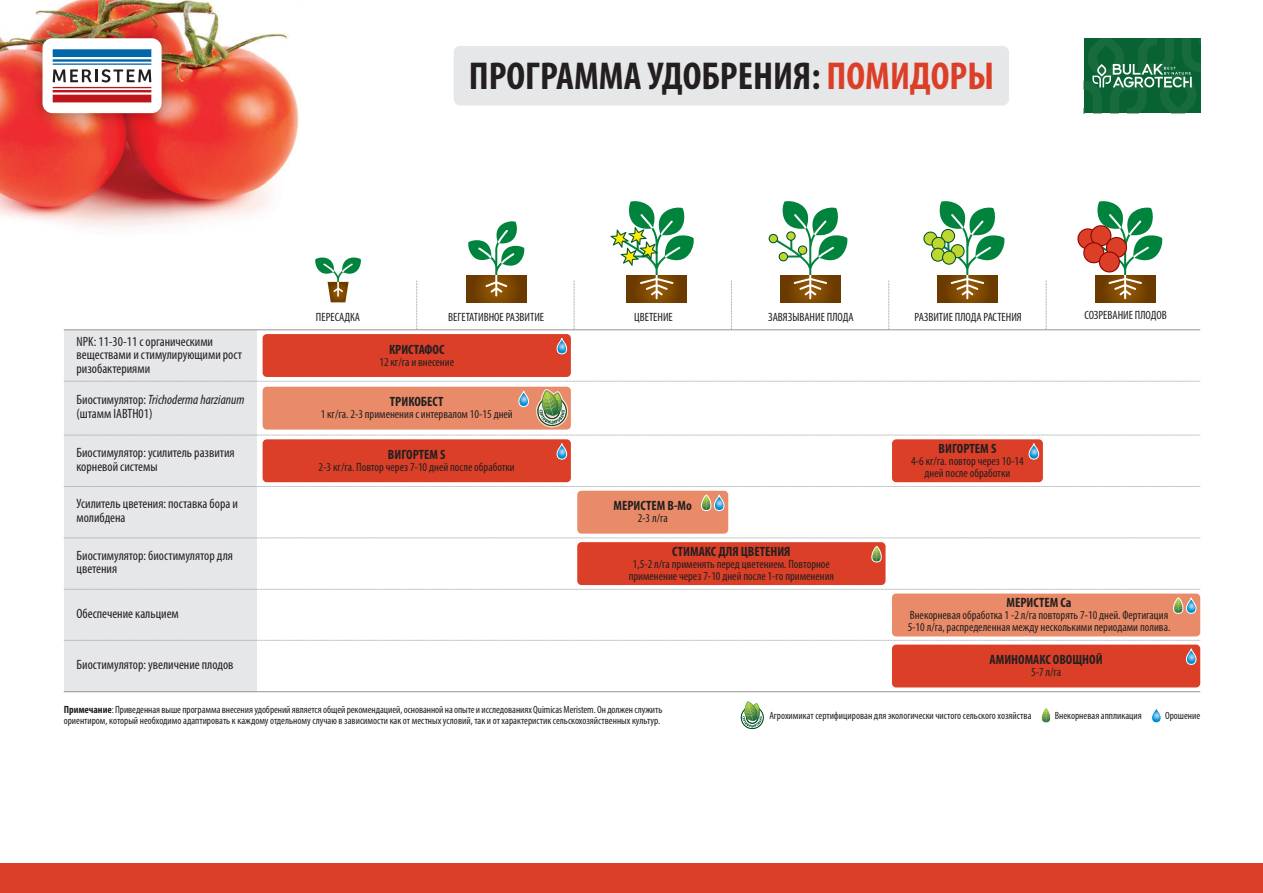
<style>
.page{position:relative;width:1263px;height:893px;background:#fff}
.page>*{position:absolute;margin:0;border:0;box-sizing:border-box;transform-origin:0 0}
.t1{font:700 condensed 39px "Myriad Pro";color:#231f20}
.t2{font:condensed 13.5px/13.5px "Myriad Pro";color:#231f20}
.t3{font:700 condensed 13.5px "Myriad Pro";color:#231f20}
.t4{font:condensed 12px/12px "Myriad Pro";color:#231f20;text-align:center}
.t5{font:condensed 10.5px/10.5px "Myriad Pro";letter-spacing:-.005em;color:#231f20}
.s1{color:#db3f28}
.s2{font-style:italic}
.s3{font-weight:700}
</style>
<div class="page">
<img style="left:0;top:0;width:299px;height:228px">
<img style="left:23px;top:19px;width:158px;height:114px">
<div style="left:43px;top:38px;width:119px;height:75px;background:#fff;border-radius:10px"></div>
<svg style="left:53px;top:49px;width:98px;height:53px"></svg>
<div style="left:0;top:863px;width:1263px;height:30px;background:#db3f28"></div>
<svg style="left:731px;top:280px;width:1px;height:49px"></svg>
<svg style="left:574px;top:280px;width:1px;height:49px"></svg>
<svg style="left:1046px;top:280px;width:1px;height:49px"></svg>
<svg style="left:888px;top:280px;width:1px;height:49px"></svg>
<svg style="left:416px;top:280px;width:1px;height:49px"></svg>
<svg style="left:626px;top:300px;width:61px;height:2px"></svg>
<svg style="left:610px;top:201px;width:84px;height:99px"></svg>
<svg style="left:780px;top:300px;width:60px;height:2px"></svg>
<svg style="left:772px;top:201px;width:76px;height:99px"></svg>
<svg style="left:786px;top:231px;width:10px;height:10px"></svg>
<div style="left:787px;top:232px;width:8px;height:8px;background:#bed630;border-radius:50%"></div>
<svg style="left:769px;top:234px;width:9px;height:9px"></svg>
<div style="left:770px;top:235px;width:7px;height:7px;background:#bed630;border-radius:50%"></div>
<svg style="left:779px;top:252px;width:9px;height:9px"></svg>
<div style="left:780px;top:253px;width:7px;height:7px;background:#bed630;border-radius:50%"></div>
<svg style="left:937px;top:300px;width:60px;height:2px"></svg>
<svg style="left:928px;top:201px;width:77px;height:99px"></svg>
<svg style="left:941px;top:229px;width:14px;height:14px"></svg>
<div style="left:942px;top:230px;width:12px;height:12px;background:#bed630;border-radius:50%"></div>
<svg style="left:923px;top:232px;width:14px;height:14px"></svg>
<div style="left:924px;top:233px;width:12px;height:12px;background:#bed630;border-radius:50%"></div>
<svg style="left:931px;top:237px;width:14px;height:14px"></svg>
<div style="left:932px;top:238px;width:12px;height:12px;background:#bed630;border-radius:50%"></div>
<svg style="left:931px;top:248px;width:14px;height:14px"></svg>
<div style="left:932px;top:249px;width:12px;height:12px;background:#bed630;border-radius:50%"></div>
<svg style="left:942px;top:251px;width:14px;height:14px"></svg>
<div style="left:943px;top:252px;width:12px;height:12px;background:#bed630;border-radius:50%"></div>
<svg style="left:1077px;top:228px;width:21px;height:21px"></svg>
<svg style="left:1078px;top:229px;width:19px;height:19px"></svg>
<svg style="left:1095px;top:300px;width:60px;height:2px"></svg>
<svg style="left:1086px;top:201px;width:77px;height:99px"></svg>
<svg style="left:1090px;top:225px;width:21px;height:21px"></svg>
<div style="left:1091px;top:226px;width:19px;height:19px;background:#db3f28;border-radius:50%"></div>
<svg style="left:1106px;top:237px;width:21px;height:21px"></svg>
<div style="left:1107px;top:238px;width:19px;height:19px;background:#db3f28;border-radius:50%"></div>
<svg style="left:1083px;top:242px;width:21px;height:21px"></svg>
<div style="left:1084px;top:243px;width:19px;height:19px;background:#db3f28;border-radius:50%"></div>
<svg style="left:1099px;top:251px;width:21px;height:21px"></svg>
<div style="left:1100px;top:252px;width:19px;height:19px;background:#db3f28;border-radius:50%"></div>
<svg style="left:315px;top:257px;width:46px;height:45px"></svg>
<svg style="left:466px;top:276px;width:60px;height:26px"></svg>
<svg style="left:467px;top:221px;width:58px;height:76px"></svg>
<div style="left:454px;top:46px;width:555px;height:59px;background:#e6e7e9;border-radius:6px"></div>
<div style="left:64px;top:330px;width:192px;height:362px;background:#e6e7e9"></div>
<svg style="left:64px;top:589px;width:1137px;height:1px"></svg>
<svg style="left:64px;top:640px;width:1137px;height:1px"></svg>
<svg style="left:64px;top:538px;width:1136px;height:1px"></svg>
<svg style="left:64px;top:381px;width:1137px;height:1px"></svg>
<svg style="left:64px;top:435px;width:1137px;height:1px"></svg>
<svg style="left:64px;top:486px;width:1137px;height:1px"></svg>
<div style="left:263px;top:334px;width:308px;height:43px;background:#db3f28;border-radius:4px"></div>
<svg style="left:557px;top:338px;width:10px;height:16px"></svg>
<div style="left:557px;top:338px;width:10px;height:16px;border:1px solid #fff;border-radius:5px"></div>
<div style="left:892px;top:594px;width:308px;height:42px;background:#e98b69;border-radius:4px"></div>
<div style="left:577px;top:542px;width:308px;height:43px;background:#db3f28;border-radius:4px"></div>
<hr style="left:64px;top:691px;width:1136px;height:1px;background:#939598">
<hr style="left:64px;top:329px;width:1136px;height:1px;background:#939598">
<div style="left:577px;top:491px;width:151px;height:43px;background:#e98b69;border-radius:4px"></div>
<svg style="left:714px;top:495px;width:10px;height:16px"></svg>
<div style="left:714px;top:495px;width:10px;height:16px;border:1px solid #fff;border-radius:5px"></div>
<svg style="left:701px;top:494px;width:14px;height:17px"></svg>
<svg style="left:871px;top:546px;width:11px;height:17px"></svg>
<svg style="left:1186px;top:598px;width:10px;height:15px"></svg>
<div style="left:1186px;top:597px;width:10px;height:17px;border:1px solid #fff;border-radius:5px"></div>
<svg style="left:1173px;top:597px;width:14px;height:17px"></svg>
<div style="left:892px;top:645px;width:308px;height:42px;background:#db3f28;border-radius:4px"></div>
<svg style="left:1186px;top:649px;width:10px;height:15px"></svg>
<div style="left:1186px;top:648px;width:10px;height:17px;border:1px solid #fff;border-radius:5px"></div>
<div style="left:263px;top:387px;width:308px;height:43px;background:#e98b69;border-radius:4px"></div>
<svg style="left:519px;top:391px;width:9px;height:15px"></svg>
<div style="left:518px;top:391px;width:11px;height:16px;border:1px solid #fff;border-radius:5px"></div>
<svg style="left:1084px;top:38px;width:116px;height:75px;background:#227248"></svg>
<div style="left:263px;top:439px;width:308px;height:43px;background:#db3f28;border-radius:4px"></div>
<svg style="left:557px;top:444px;width:10px;height:15px"></svg>
<div style="left:557px;top:443px;width:10px;height:17px;border:1px solid #fff;border-radius:5px"></div>
<div style="left:892px;top:439px;width:151px;height:43px;background:#db3f28;border-radius:4px"></div>
<svg style="left:1029px;top:444px;width:10px;height:15px"></svg>
<div style="left:1029px;top:443px;width:10px;height:17px;border:1px solid #fff;border-radius:5px"></div>
<svg style="left:1151px;top:707px;width:10px;height:16px"></svg>
<div style="left:1151px;top:707px;width:10px;height:16px;border:1px solid #fff;border-radius:5px"></div>
<svg style="left:1041px;top:708px;width:10px;height:15px"></svg>
<svg style="left:740px;top:701px;width:24px;height:29px"></svg>
<svg style="left:536px;top:389px;width:32px;height:38px"></svg>
<h1 class="t1" style="left:469px;top:51px;width:527px">ПРОГРАММА УДОБРЕНИЯ: <span class="s1">ПОМИДОРЫ</span></h1>
<p class="t2" style="left:77px;top:335px;width:167px">NPK: 11-30-11 с органическими веществами и стимулирующими рост ризобактериями</p>
<p class="t2" style="left:77px;top:393px;width:169px">Биостимулятор: <span class="s2">Trichoderma harzianum </span>(штамм IABTH01)</p>
<p class="t2" style="left:76px;top:446px;width:160px">Биостимулятор: усилитель развития корневой системы</p>
<p class="t2" style="left:77px;top:497px;width:163px">Усилитель цветения: поставка бора и молибдена</p>
<p class="t2" style="left:77px;top:548px;width:158px">Биостимулятор: биостимулятор для цветения</p>
<p class="t2" style="left:77px;top:607px;width:104px">Обеспечение кальцием</p>
<p class="t2" style="left:77px;top:658px;width:159px">Биостимулятор: увеличение плодов</p>
<p class="t4" style="left:316px;top:311px;width:46px">ПЕРЕСАДКА</p>
<p class="t4" style="left:448px;top:311px;width:97px">ВЕГЕТАТИВНОЕ РАЗВИТИЕ</p>
<p class="t4" style="left:634px;top:311px;width:40px">ЦВЕТЕНИЕ</p>
<p class="t4" style="left:768px;top:311px;width:87px">ЗАВЯЗЫВАНИЕ ПЛОДА</p>
<p class="t4" style="left:914px;top:311px;width:109px">РАЗВИТИЕ ПЛОДА РАСТЕНИЯ</p>
<p class="t4" style="left:1084px;top:309px;width:84px">СОЗРЕВАНИЕ ПЛОДОВ</p>
<p class="t3" style="left:389px;top:341px;width:57px">КРИСТАФОС</p>
<p class="t4" style="left:379px;top:356px;width:76px">12 кг/га и внесение</p>
<p class="t3" style="left:390px;top:393px;width:55px">ТРИКОБЕСТ</p>
<p class="t4" style="left:321px;top:408px;width:194px">1 кг/га. 2-3 применения с интервалом 10-15 дней</p>
<p class="t3" style="left:388px;top:446px;width:59px">ВИГОРТЕМ S</p>
<p class="t4" style="left:319px;top:461px;width:198px">2-3 кг/га. Повтор через 7-10 дней после обработки</p>
<p class="t3" style="left:613px;top:497px;width:80px">МЕРИСТЕМ B-Mo</p>
<p class="t4" style="left:638px;top:512px;width:32px">2-3 л/га</p>
<p class="t3" style="left:672px;top:543px;width:120px">СТИМАКС ДЛЯ ЦВЕТЕНИЯ</p>
<p class="t4" style="left:629px;top:558px;width:207px">1,5-2 л/га применять перед цветением. Повторное применение через 7-10 дней после 1-го применения</p>
<p class="t3" style="left:939px;top:440px;width:59px">ВИГОРТЕМ S</p>
<p class="t4" style="left:911px;top:455px;width:114px">4-6 кг/га. повтор через 10-14 дней после обработки</p>
<p class="t3" style="left:1006px;top:594px;width:67px">МЕРИСТЕМ Ca</p>
<p class="t4" style="left:908px;top:609px;width:264px;text-align:left">Внекорневая обработка 1 -2 л/га повторять 7-10 дней. Фертигация<br>5-10 л/га, распределенная между несколькими периодами полива.</p>
<p class="t3" style="left:989px;top:651px;width:114px">АМИНОМАКС ОВОЩНОЙ</p>
<p class="t4" style="left:1031px;top:666px;width:32px">5-7 л/га</p>
<p class="t5" style="left:64px;top:704px;width:600px"><span class="s3">Примечание</span>: Приведенная выше программа внесения удобрений является общей рекомендацией, основанной на опыте и исследованиях Quimicas Meristem. Он должен служить ориентиром, который необходимо адаптировать к каждому отдельному случаю в зависимости как от местных условий, так и от характеристик сельскохозяйственных культур.</p>
<p class="t5" style="left:769px;top:710px;width:264px">Агрохимикат сертифицирован для экологически чистого сельского хозяйства</p>
<p class="t5" style="left:1055px;top:710px;width:88px">Внекорневая аппликация</p>
<p class="t5" style="left:1165px;top:710px;width:37px">Орошение</p>
</div>
